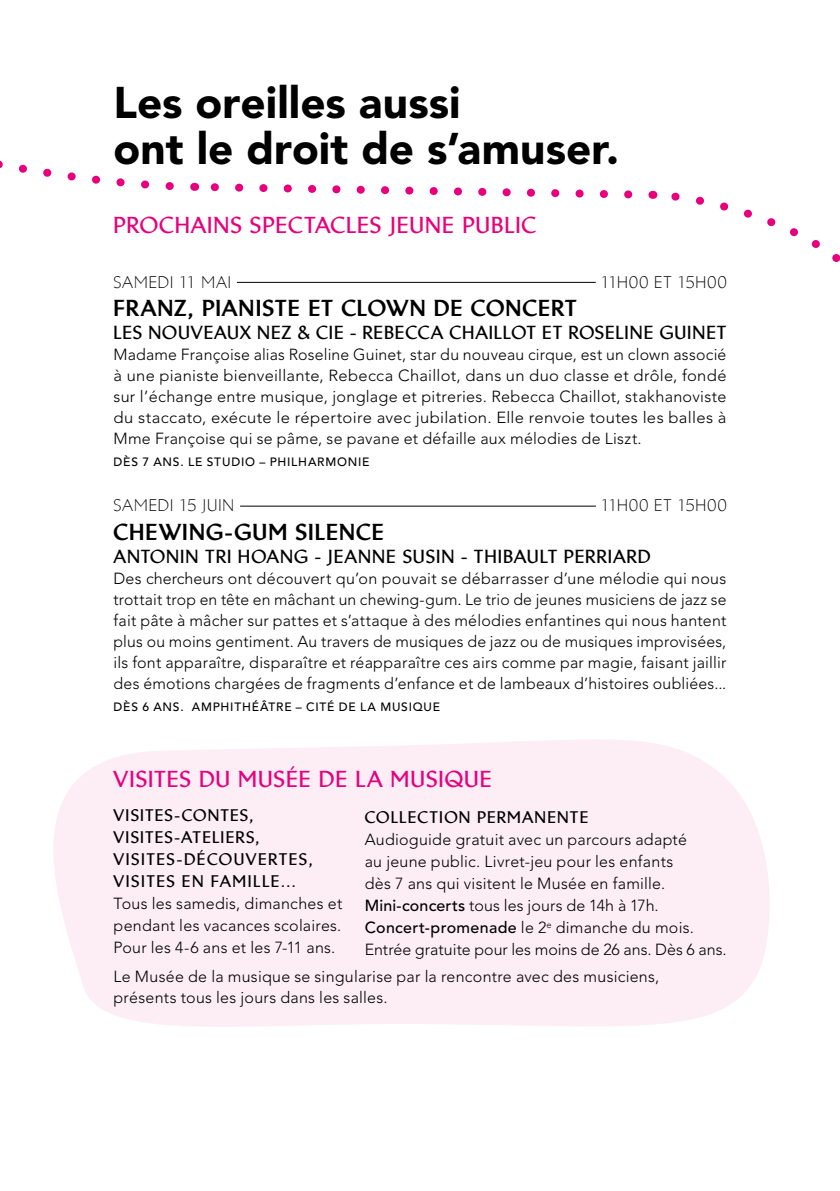
<style>
.page{position:relative;width:840px;height:1191px;background:#fff}
.page>*{position:absolute;margin:0;border:0;box-sizing:border-box;transform-origin:0 0}
.Titre_paragraphe{font:900 44px/46px "Avenir";color:#000}
.date_heure{font:800 22px "Brewery Com";letter-spacing:.04em;color:#000}
.SJP_nom_jeux{font:700 22px "Brewery Com";letter-spacing:.035em;color:#e6007d}
.age{font:700 22px "Brewery Com";letter-spacing:.045em;color:#e6007d}
.date_heure-2{font:700 18px "Brewery Com";letter-spacing:.05em;color:#000}
.texte{font:300 16px/21px "Avenir";letter-spacing:.015em;color:#000;text-align:justify}
.exposition_titre{font:700 16px/22px "Brewery Com";letter-spacing:.075em;color:#000}
.exposition_titre-2{font:300 16px/22px "Avenir";letter-spacing:.015em;color:#000}
.date_heure-3{font:300 16px "Brewery Com";letter-spacing:.065em;color:#000}
.texte-2{font:500 12px "Avenir";letter-spacing:.065em;color:#000}
.s1{font-weight:500}
</style>
<div class="page">
<svg style="left:652px;top:190px;width:188px;height:72px"></svg>
<svg style="left:194px;top:182px;width:439px;height:17px"></svg>
<svg style="left:0;top:160px;width:174px;height:30px"></svg>
<svg style="left:53px;top:739px;width:717px;height:288px;background:#fdeff6"></svg>
<hr style="left:237px;top:282px;width:358px;height:1px;background:#000">
<hr style="left:240px;top:506px;width:355px;height:1px;background:#000">
<p class="Titre_paragraphe" style="left:113px;top:80px;width:507px">Les oreilles aussi<br>ont le droit de s’amuser.</p>
<p class="SJP_nom_jeux" style="left:113px;top:212px;width:424px">PROCHAINS SPECTACLES JEUNE PUBLIC</p>
<p class="date_heure-3" style="left:113px;top:273px;width:119px">SAMEDI 11 MAI</p>
<p class="date_heure-3" style="left:600px;top:273px;width:127px">11H00 ET 15H00</p>
<p class="date_heure" style="left:113px;top:295px;width:464px">FRANZ, PIANISTE ET CLOWN DE CONCERT</p>
<p class="date_heure-2" style="left:113px;top:322px;width:614px">LES NOUVEAUX NEZ &amp; CIE - REBECCA CHAILLOT ET ROSELINE GUINET</p>
<p class="texte" style="left:113px;top:344px;width:614px">Madame Françoise alias Roseline Guinet, star du nouveau cirque, est un clown associé à une pianiste bienveillante, Rebecca Chaillot, dans un duo classe et drôle, fondé sur l’échange entre musique, jonglage et pitreries. Rebecca Chaillot, stakhanoviste du staccato, exécute le répertoire avec jubilation. Elle renvoie toutes les balles à Mme Françoise qui se pâme, se pavane et défaille aux mélodies de Liszt.</p>
<p class="texte-2" style="left:113px;top:455px;width:257px">DÈS 7 ANS. LE STUDIO – PHILHARMONIE</p>
<p class="date_heure-3" style="left:113px;top:496px;width:122px">SAMEDI 15 JUIN</p>
<p class="date_heure-3" style="left:600px;top:496px;width:127px">11H00 ET 15H00</p>
<p class="date_heure" style="left:113px;top:519px;width:272px">CHEWING-GUM SILENCE</p>
<p class="date_heure-2" style="left:113px;top:546px;width:538px">ANTONIN TRI HOANG - JEANNE SUSIN - THIBAULT PERRIARD</p>
<p class="texte" style="left:113px;top:568px;width:614px">Des chercheurs ont découvert qu’on pouvait se débarrasser d’une mélodie qui nous trottait trop en tête en mâchant un chewing-gum. Le trio de jeunes musiciens de jazz se fait pâte à mâcher sur pattes et s’attaque à des mélodies enfantines qui nous hantent plus ou moins gentiment. Au travers de musiques de jazz ou de musiques improvisées, ils font apparaître, disparaître et réapparaître ces airs comme par magie, faisant jaillir des émotions chargées de fragments d’enfance et de lambeaux d’histoires oubliées...</p>
<p class="texte-2" style="left:113px;top:700px;width:328px">DÈS 6 ANS. AMPHITHÉÂTRE – CITÉ DE LA MUSIQUE</p>
<p class="age" style="left:113px;top:766px;width:379px">VISITES DU MUSÉE DE LA MUSIQUE</p>
<p class="exposition_titre" style="left:113px;top:804px;width:201px">VISITES-CONTES,<br>VISITES-ATELIERS,<br>VISITES-DÉCOUVERTES,<br>VISITES EN FAMILLE...</p>
<p class="exposition_titre-2" style="left:113px;top:893px;width:230px">Tous les samedis, dimanches et pendant les vacances scolaires.</p>
<p class="texte" style="left:113px;top:937px;width:223px">Pour les 4-6 ans et les 7-11 ans.</p>
<p class="exposition_titre" style="left:364px;top:806px;width:225px">COLLECTION PERMANENTE</p>
<p class="texte" style="left:364px;top:828px;width:323px;line-height:22px;text-align:left">Audioguide gratuit avec un parcours adapté au jeune public. Livret-jeu pour les enfants dès 7 ans qui visitent le Musée en famille.</p>
<p class="texte" style="left:364px;top:895px;width:295px"><span class="s1">Mini-concerts</span> tous les jours de 14h à 17h.</p>
<p class="texte" style="left:364px;top:917px;width:330px"><span class="s1">Concert-promenade</span> le 2<sup>e</sup> dimanche du mois.</p>
<p class="texte" style="left:364px;top:939px;width:363px">Entrée gratuite pour les moins de 26 ans. Dès 6 ans.</p>
<p class="texte" style="left:113px;top:966px;width:547px">Le Musée de la musique se singularise par la rencontre avec des musiciens, présents tous les jours dans les salles.</p>
</div>
